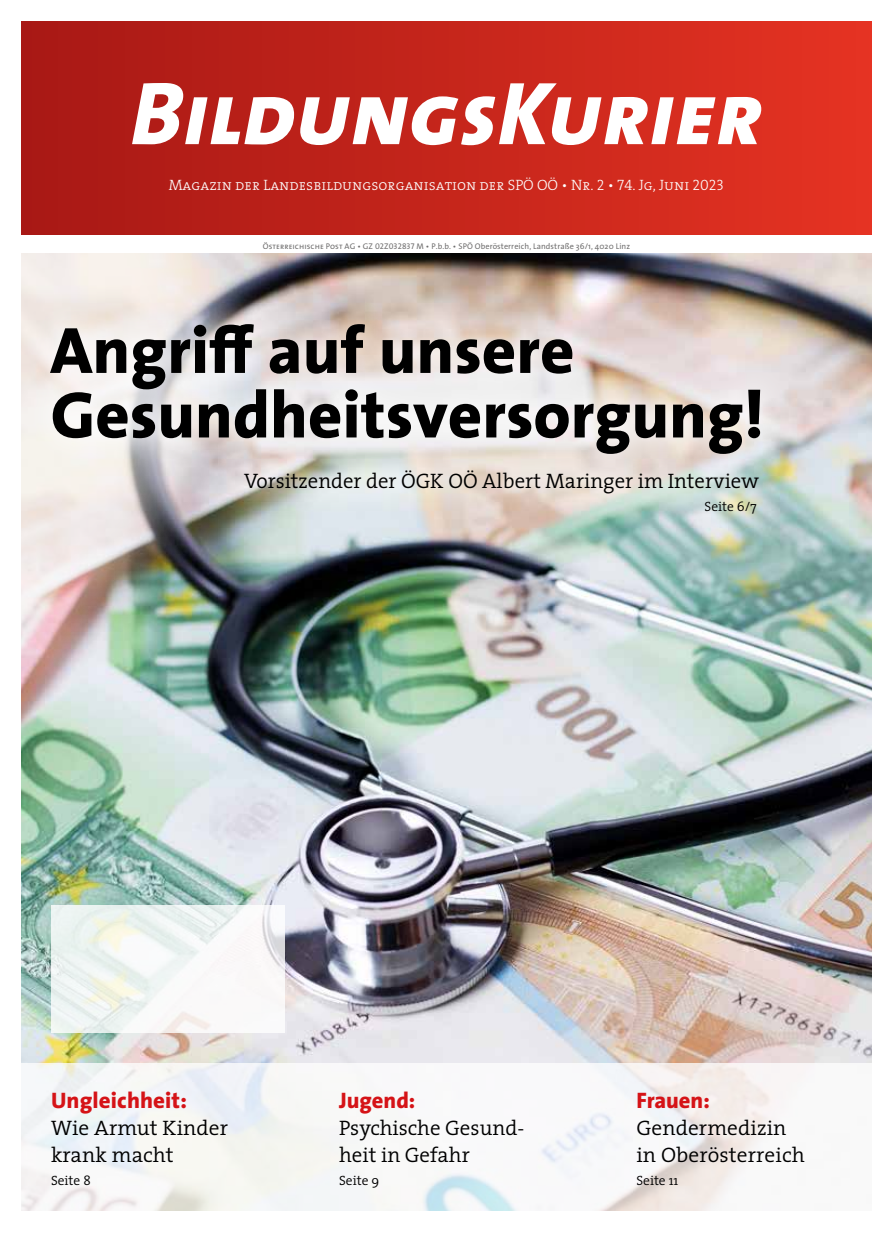
<style>
.page{position:relative;width:893px;height:1234px;background:#fff}
.page>*{position:absolute;margin:0;border:0;box-sizing:border-box;transform-origin:0 0}
.t1{font:90px "The Sans Extra Bold Italic Caps";color:#fff}
.t2{font:800 66px/64.5px "The Sans";color:#000}
.t3{font:800 22.5px "The Sans";letter-spacing:.005em;color:#d51317}
.t4{font:300 21px/27px "The Serif";color:#000}
.t5{font:15px "The Serif Light Caps";color:#fff}
.t6{font:300 13.5px "The Serif";color:#000}
.t7{font:8.25px "The Sans";letter-spacing:.01em;color:#706f6f}
.s1{font-family:"The Sans Regular Caps"}
</style>
<div class="page">
<img style="left:21px;top:253px;width:851px;height:809px">
<div style="left:21px;top:253px;width:245px;height:475px;background:#fff;opacity:.6"></div>
<svg style="left:51px;top:905px;width:234px;height:127px;fill:#f5f7f6"></svg>
<div style="left:21px;top:21px;width:851px;height:213px;background:linear-gradient(to right,#a71815,#e53322)"></div>
<svg style="left:21px;top:1062px;width:851px;height:149px"></svg>
<div style="left:215px;top:440px;width:573px;height:102px;background:#fff;opacity:.8"></div>
<div style="left:21px;top:293px;width:770px;height:191px;background:#fff;opacity:.8"></div>
<h1 class="t1" style="left:130px;top:38px;width:634px">BildungsKurier</h1>
<p class="t5" style="left:169px;top:172px;width:557px">Magazin der Landesbildungsorganisation der SPÖ OÖ • Nr. 2 • 74. Jg, Juni 2023</p>
<p class="t7" style="left:263px;top:239px;width:369px"><span class="s1">Österreichische Post AG • GZ 02Z032837 M •</span> P.b.b. • SPÖ Oberösterreich, Landstraße 36/1, 4020 Linz</p>
<h2 class="t2" style="left:50px;top:317px;width:716px">Angriff auf unsere<br>Gesundheitsversorgung!</h2>
<p class="t4" style="left:244px;top:467px;width:516px">Vorsitzender der ÖGK OÖ Albert Maringer im Interview</p>
<p class="t6" style="left:704px;top:495px;width:54px">Seite 6/7</p>
<p class="t3" style="left:51px;top:1081px;width:137px">Ungleichheit:</p>
<p class="t4" style="left:51px;top:1113px;width:179px">Wie Armut Kinder krank macht</p>
<p class="t6" style="left:51px;top:1168px;width:41px">Seite 8</p>
<p class="t3" style="left:339px;top:1081px;width:78px">Jugend:</p>
<p class="t4" style="left:339px;top:1113px;width:187px">Psychische Gesund&shy;heit in Gefahr</p>
<p class="t6" style="left:339px;top:1168px;width:42px">Seite 9</p>
<p class="t3" style="left:636px;top:1081px;width:75px">Frauen:</p>
<p class="t4" style="left:636px;top:1113px;width:170px">Gendermedizin in Oberösterreich</p>
<p class="t6" style="left:636px;top:1168px;width:44px">Seite 11</p>
</div>
